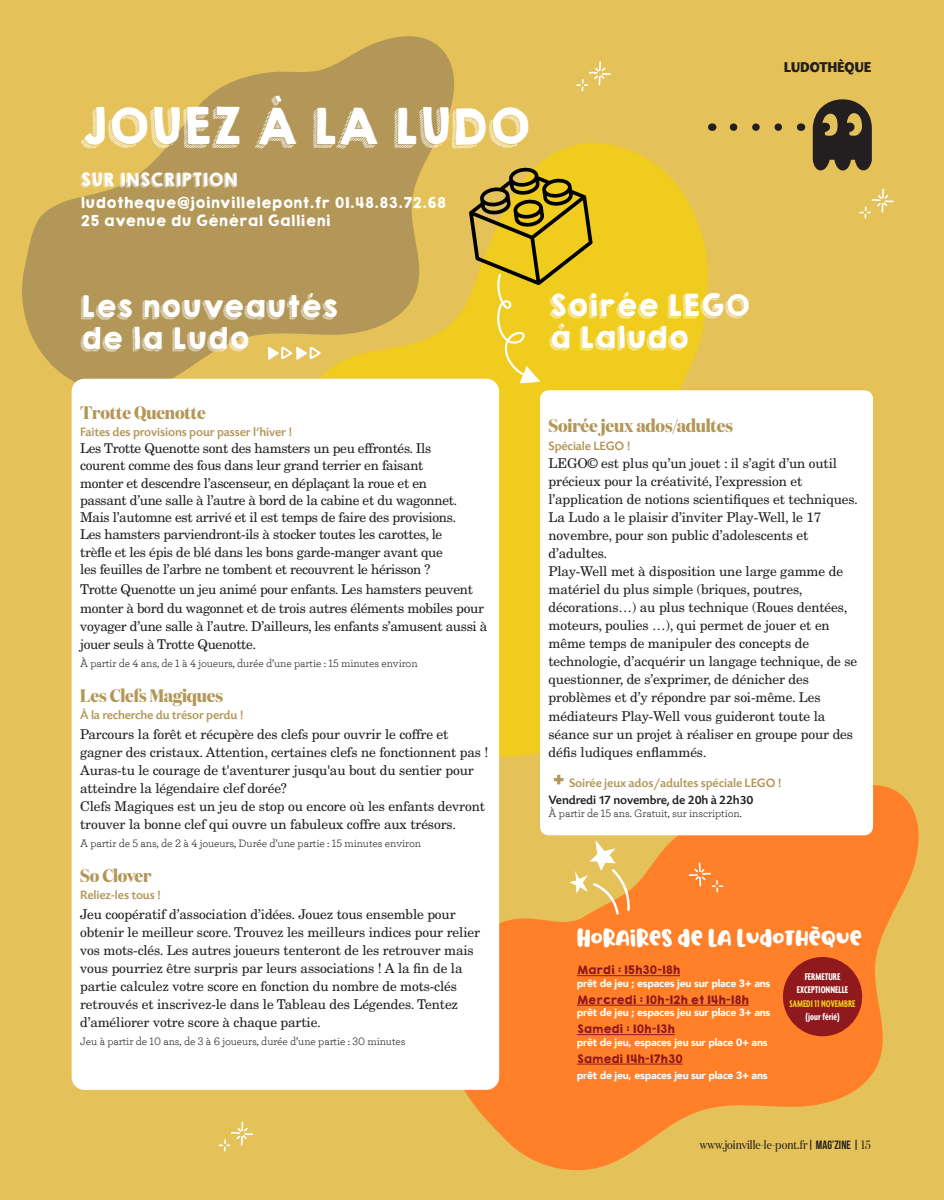
<style>
.page{position:relative;width:944px;height:1200px;background:#fff}
.page>*{position:absolute;margin:0;border:0;box-sizing:border-box;transform-origin:0 0}
.t1{font:45px "KGHAPPY";color:#fff}
.t2{font:27px/32.4px "KGHAPPY";color:#fff}
.t3{font:27px "Blanketof Snow";letter-spacing:-.01em;color:#fff}
.t4{font:700 18px "Domaine Disp Nar";letter-spacing:-.01em;color:#b39758}
.t5{font:16.5px "KGHAPPY";letter-spacing:-.01em;color:#fff}
.t6{font:900 14.25px "Faune Display";letter-spacing:-.01em;color:#231f20}
.t7{font:13.5px/18px "New Century Schlbk LT Std";letter-spacing:-.01em;color:#231f20}
.t8{font:13.5px/18px "KGHAPPY Solid";color:#fff}
.t9{font:500 12.75px "Today SB";letter-spacing:-.01em;color:#b39758}
.t10{font:500 12.75px "Today SB";letter-spacing:-.01em;color:#231f20}
.t11{font:12px "Domaine Disp Nar";color:#231f20}
.t12{font:11.25px "Archer Book LF";letter-spacing:-.01em;color:#231f20}
.t13{font:900 10.5px "Avenir";letter-spacing:-.025em;color:#fff}
.t14{font:10.5px "KGHAPPY Solid";letter-spacing:-.025em;color:#8f191c}
.t15{font:700 extra-condensed 10.5px/13.5px "Agenda";color:#fff;text-align:center}
.t16{font:700 extra-condensed 10.5px "Agenda";color:#efcc1e}
.s1{font-family:"Bebas Neue"}
</style>
<div class="page">
<div style="left:0;top:0;width:944px;height:1199px;background:#e4c159"></div>
<svg style="left:460px;top:128px;width:252px;height:650px;fill:#efcc1e"></svg>
<svg style="left:445px;top:778px;width:474px;height:393px;fill:#ff8029"></svg>
<svg style="left:22px;top:36px;width:438px;height:364px;fill:#b39758"></svg>
<svg style="left:813px;top:99px;width:59px;height:72px"></svg>
<svg style="left:729px;top:123px;width:49px;height:8px"></svg>
<svg style="left:266px;top:344px;width:57px;height:19px"></svg>
<svg style="left:859px;top:188px;width:35px;height:30px"></svg>
<svg style="left:689px;top:862px;width:34px;height:30px"></svg>
<svg style="left:576px;top:61px;width:35px;height:30px"></svg>
<svg style="left:219px;top:1121px;width:34px;height:30px"></svg>
<div style="left:540px;top:390px;width:333px;height:445px;background:#fff;border-radius:9px"></div>
<svg style="left:569px;top:839px;width:62px;height:75px"></svg>
<hr style="left:577px;top:975px;width:103px;height:1px;background:#8f191c">
<hr style="left:577px;top:1004px;width:172px;height:1px;background:#8f191c">
<hr style="left:577px;top:1034px;width:98px;height:1px;background:#8f191c">
<hr style="left:577px;top:1063px;width:106px;height:1px;background:#8f191c">
<div style="left:783px;top:956px;width:79px;height:79px;background:#8f191c;border-radius:50%"></div>
<div style="left:72px;top:378px;width:427px;height:711px;background:#fff;border-radius:13px"></div>
<svg style="left:469px;top:167px;width:124px;height:216px;background:#d2b425"></svg>
<h1 class="t1" style="left:80px;top:91px;width:451px">JOUEZ À LA LUDO</h1>
<p class="t5" style="left:80px;top:166px;width:159px">SUR INSCRIPTION</p>
<p class="t8" style="left:80px;top:193px;width:367px">ludotheque@joinvillelepont.fr 01.48.83.72.68<br>25 avenue du Général Gallieni</p>
<h2 class="t2" style="left:80px;top:290px;width:259px">Les nouveautés de la Ludo</h2>
<h2 class="t2" style="left:549px;top:289px;width:202px">Soirée LEGO à Laludo</h2>
<p class="t6" style="left:784px;top:57px;width:89px">LUDOTHÈQUE</p>
<h3 class="t4" style="left:80px;top:401px;width:127px">Trotte Quenotte</h3>
<p class="t9" style="left:80px;top:426px;width:213px">Faites des provisions pour passer l’hiver !</p>
<p class="t7" style="left:80px;top:439px;width:379px;line-height:17.2px">Les Trotte Quenotte sont des hamsters un peu effrontés. Ils courent comme des fous dans leur grand terrier en faisant monter et descendre l’ascenseur, en déplaçant la roue et en passant d’une salle à l’autre à bord de la cabine et du wagonnet.<br>Mais l’automne est arrivé et il est temps de faire des provisions.<br>Les hamsters parviendront-ils à stocker toutes les carottes, le trèfle et les épis de blé dans les bons garde-manger avant que les feuilles de l’arbre ne tombent et recouvrent le hérisson ?</p>
<p class="t7" style="left:80px;top:580px;width:409px">Trotte Quenotte un jeu animé pour enfants. Les hamsters peuvent monter à bord du wagonnet et de trois autres éléments mobiles pour voyager d’une salle à l’autre. D’ailleurs, les enfants s’amusent aussi à jouer seuls à Trotte Quenotte.</p>
<p class="t12" style="left:80px;top:656px;width:339px">À partir de 4 ans, de 1 à 4 joueurs, durée d’une partie : 15 minutes environ</p>
<h3 class="t4" style="left:80px;top:684px;width:144px">Les Clefs Magiques</h3>
<p class="t9" style="left:80px;top:709px;width:165px">À la recherche du trésor perdu !</p>
<p class="t7" style="left:80px;top:724px;width:410px">Parcours la forêt et récupère des clefs pour ouvrir le coffre et gagner des cristaux. Attention, certaines clefs ne fonctionnent pas !<br>Auras-tu le courage de t'aventurer jusqu'au bout du sentier pour atteindre la légendaire clef dorée?<br>Clefs Magiques est un jeu de stop ou encore où les enfants devront trouver la bonne clef qui ouvre un fabuleux coffre aux trésors.</p>
<p class="t12" style="left:80px;top:836px;width:342px">A partir de 5 ans, de 2 à 4 joueurs, Durée d’une partie : 15 minutes environ</p>
<h3 class="t4" style="left:80px;top:864px;width:73px">So Clover</h3>
<p class="t9" style="left:80px;top:889px;width:82px">Reliez-les tous !</p>
<p class="t7" style="left:80px;top:904px;width:401px">Jeu coopératif d’association d’idées. Jouez tous ensemble pour obtenir le meilleur score. Trouvez les meilleurs indices pour relier vos mots-clés. Les autres joueurs tenteront de les retrouver mais vous pourriez être surpris par leurs associations ! A la fin de la partie calculez votre score en fonction du nombre de mots-clés retrouvés et inscrivez-le dans le Tableau des Légendes. Tentez d’améliorer votre score à chaque partie.</p>
<p class="t12" style="left:80px;top:1034px;width:327px">Jeu à partir de 10 ans, de 3 à 6 joueurs, durée d’une partie : 30 minutes</p>
<h3 class="t4" style="left:549px;top:414px;width:186px">Soirée jeux ados/adultes</h3>
<p class="t9" style="left:549px;top:440px;width:83px">Spéciale LEGO !</p>
<p class="t7" style="left:549px;top:454px;width:311px">LEGO© est plus qu’un jouet : il s’agit d’un outil précieux pour la créativité, l’expression et l’application de notions scientifiques et techniques.<br>La Ludo a le plaisir d’inviter Play-Well, le 17 novembre, pour son public d’adolescents et d’adultes.<br>Play-Well met à disposition une large gamme de matériel du plus simple (briques, poutres, décorations…) au plus technique (Roues dentées, moteurs, poulies …), qui permet de jouer et en même temps de manipuler des concepts de technologie, d’acquérir un langage technique, de se questionner, de s’exprimer, de dénicher des problèmes et d’y répondre par soi-même. Les médiateurs Play-Well vous guideront toute la séance sur un projet à réaliser en groupe pour des défis ludiques enflammés.</p>
<p class="t9" style="left:569px;top:777px;width:214px">Soirée jeux ados/adultes spéciale LEGO !</p>
<p class="t10" style="left:549px;top:794px;width:207px">Vendredi 17 novembre, de 20h à 22h30</p>
<p class="t12" style="left:549px;top:807px;width:195px">À partir de 15 ans. Gratuit, sur inscription.</p>
<h2 class="t3" style="left:577px;top:923px;width:287px">Horaires de la ludothèque</h2>
<p class="t14" style="left:577px;top:961px;width:105px">Mardi : 15h30-18h</p>
<p class="t13" style="left:577px;top:973px;width:195px">prêt de jeu ; espaces jeu sur place 3+ ans</p>
<p class="t14" style="left:577px;top:991px;width:173px">Mercredi : 10h-12h et 14h-18h</p>
<p class="t13" style="left:577px;top:1003px;width:195px">prêt de jeu ; espaces jeu sur place 3+ ans</p>
<p class="t14" style="left:577px;top:1020px;width:99px">Samedi : 10h-13h</p>
<p class="t13" style="left:577px;top:1032px;width:192px">prêt de jeu, espaces jeu sur place 0+ ans</p>
<p class="t14" style="left:577px;top:1049px;width:107px">Samedi 14h-17h30</p>
<p class="t13" style="left:577px;top:1066px;width:192px">prêt de jeu, espaces jeu sur place 3+ ans</p>
<p class="t15" style="left:797px;top:969px;width:53px">FERMETURE<br>EXCEPTIONNELLE</p>
<p class="t16" style="left:790px;top:998px;width:67px">SAMEDI 11 NOVEMBRE</p>
<p class="t15" style="left:805px;top:1010px;width:36px">(jour férié)</p>
<p class="t11" style="left:700px;top:1136px;width:172px">www.joinville-le-pont.fr<span class="s1">| MAG’ZINE |</span> 15</p>
</div>
